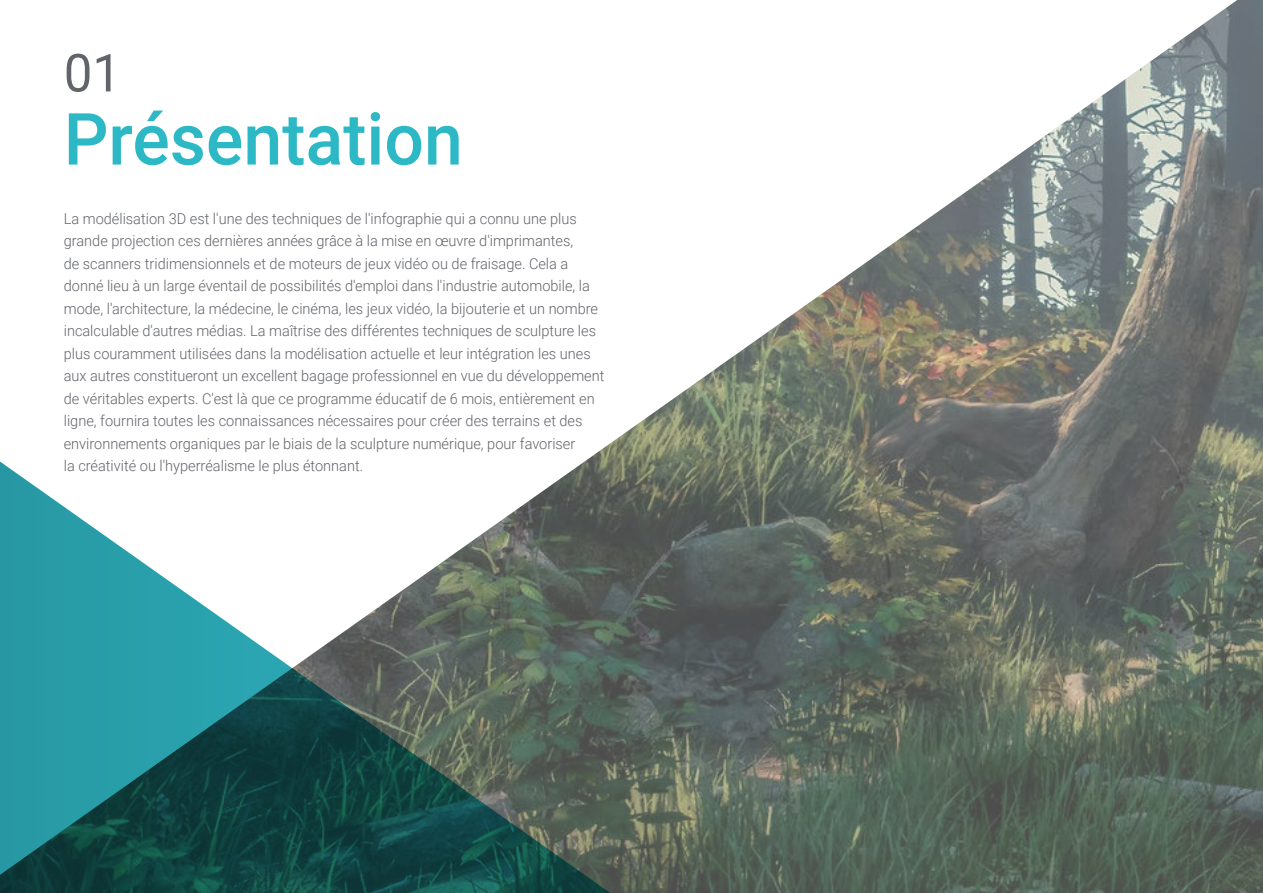
<style>
.page{position:relative;width:1263px;height:893px;background:#fff}
.page>*{position:absolute;margin:0;border:0;box-sizing:border-box;transform-origin:0 0}
.t1{font:500 72px "Roboto";color:#2db8c5}
.t2{font:52.5px "Roboto";color:#61646a}
.t3{font:300 15px/22.5px "Roboto";color:#61646a}
</style>
<div class="page">
<img style="left:606px;top:0;width:657px;height:893px">
<svg style="left:0;top:446px;width:640px;height:447px"></svg>
<h2 class="t2" style="left:64px;top:36px;width:59px">01</h2>
<h1 class="t1" style="left:64px;top:89px;width:401px">Présentation</h1>
<p class="t3" style="left:64px;top:207px;width:542px">La modélisation 3D est l'une des techniques de l'infographie qui a connu une plus grande projection ces dernières années grâce à la mise en œuvre d'imprimantes,<br>de scanners tridimensionnels et de moteurs de jeux vidéo ou de fraisage. Cela a donné lieu à un large éventail de possibilités d'emploi dans l'industrie automobile, la mode, l'architecture, la médecine, le cinéma, les jeux vidéo, la bijouterie et un nombre incalculable d'autres médias. La maîtrise des différentes techniques de sculpture les plus couramment utilisées dans la modélisation actuelle et leur intégration les unes aux autres constitueront un excellent bagage professionnel en vue du développement de véritables experts. C'est là que ce programme éducatif de 6 mois, entièrement en ligne, fournira toutes les connaissances nécessaires pour créer des terrains et des environnements organiques par le biais de la sculpture numérique, pour favoriser<br>la créativité ou l'hyperréalisme le plus étonnant.</p>
</div>
